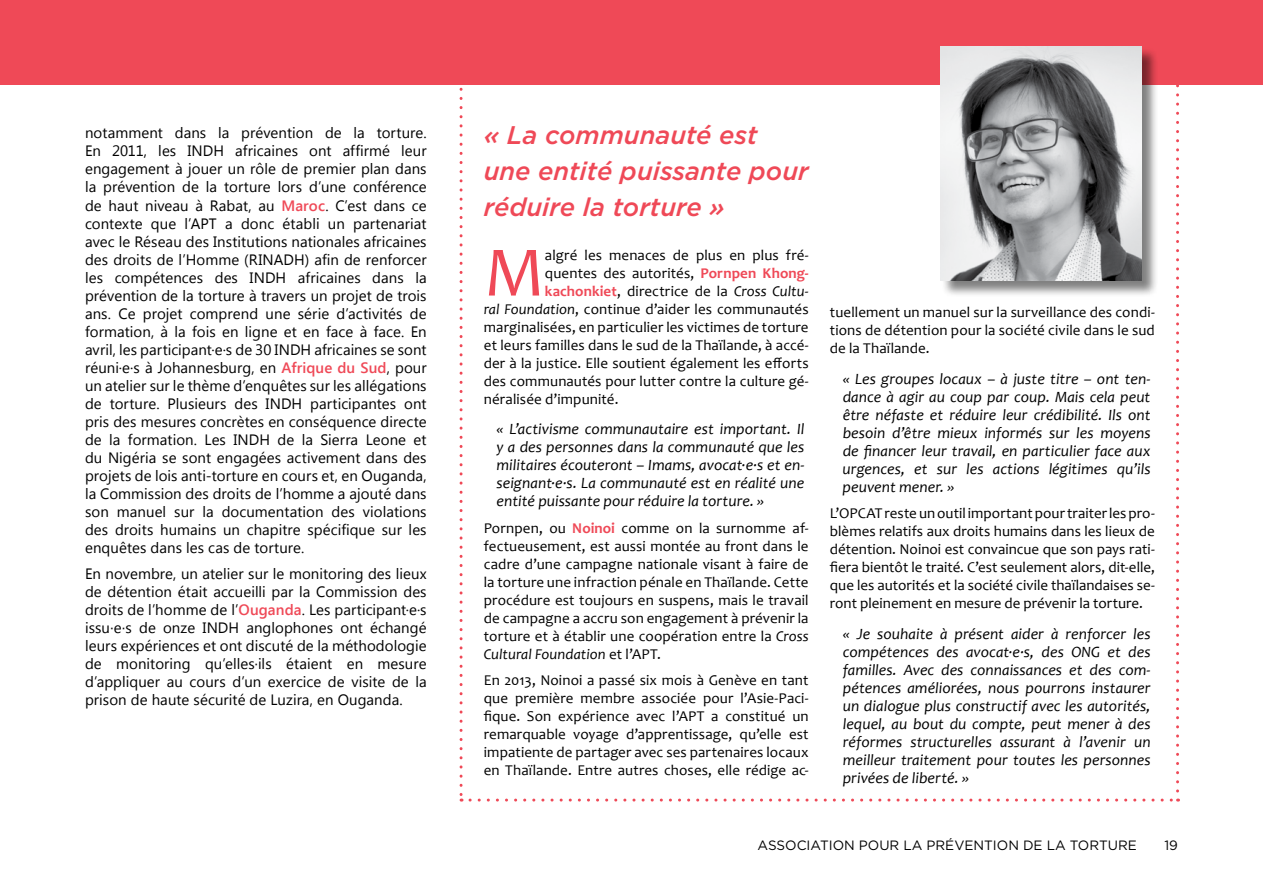
<style>
.page{position:relative;width:1263px;height:893px;background:#fff}
.page>*{position:absolute;margin:0;border:0;box-sizing:border-box;transform-origin:0 0}
.t1{font:71.7px "Candara";color:#ef4957}
.t2{font:italic 500 25.5px/36px "Gotham";color:#ef4957}
.t3{font:italic 15.75px/18px "Candara";letter-spacing:.005em;color:#000;text-align:justify}
.t4{font:15px/18px "Segoe UI";letter-spacing:.005em;color:#000;text-align:justify}
.t5{font:15px/18px "Candara";letter-spacing:.005em;color:#000;text-align:justify}
.t6{font:13.5px "Gotham";color:#000}
.s1{font-weight:600;color:#ef4957}
.s2{font-family:"Gotham"}
.s3{font-weight:700;color:#ef4957}
.s4{font-style:italic}
</style>
<div class="page">
<div style="left:0;top:0;width:1263px;height:85px;background:#ef4957"></div>
<svg style="left:460px;top:87px;width:3px;height:714px"></svg>
<svg style="left:470px;top:798px;width:708px;height:3px"></svg>
<svg style="left:1176px;top:85px;width:3px;height:706px"></svg>
<div style="left:941px;top:48px;width:218px;height:250px;background:#000;opacity:.5"></div>
<img style="left:940px;top:47px;width:202px;height:234px">
<p class="t4" style="left:85px;top:123px;width:343px">notamment dans la prévention de la torture.<br>En 2011, les INDH africaines ont affirmé leur engagement à jouer un rôle de premier plan dans la prévention de la torture lors d’une conférence de haut niveau à Rabat, au <span class="s1">Maroc</span>. C’est dans ce contexte que l’APT a donc établi un partenariat avec le Réseau des Institutions nationales africaines des droits de l’Homme (RINADH) afin de renforcer les compétences des INDH africaines dans la prévention de la torture à travers un projet de trois ans. Ce projet comprend une série d’activités de formation, à la fois en ligne et en face à face. En avril, les participant·e·s de 30 INDH africaines se sont réuni·e·s à Johannesburg, en <span class="s1">Afrique du Sud</span>, pour un atelier sur le thème d’enquêtes sur les allégations de torture. Plusieurs des INDH participantes ont pris des mesures concrètes en conséquence directe de la formation. Les INDH de la Sierra Leone et du Nigéria se sont engagées activement dans des projets de lois anti-torture en cours et, en Ouganda, la Commission des droits de l’homme a ajouté dans son manuel sur la documentation des violations des droits humains un chapitre spécifique sur les enquêtes dans les cas de torture.</p>
<p class="t4" style="left:85px;top:564px;width:343px">En novembre, un atelier sur le monitoring des lieux de détention était accueilli par la Commission des droits de l’homme de l’<span class="s1">Ouganda</span>. Les participant·e·s issu<span class="s2">·</span>e<span class="s2">·</span>s de onze INDH anglophones ont échangé leurs expériences et ont discuté de la méthodologie de monitoring qu’elles<span class="s2">·</span>ils étaient en mesure d’appliquer au cours d’un exercice de visite de la prison de haute sécurité de Luzira, en Ouganda.</p>
<h2 class="t2" style="left:484px;top:117px;width:326px">« La communauté est une entité puissante pour réduire la torture »</h2>
<h1 class="t1" style="left:484px;top:227px;width:63px">M</h1>
<p class="t5" style="left:545px;top:246px;width:265px">algré les menaces de plus en plus fré-</p>
<p class="t5" style="left:545px;top:264px;width:265px">quentes des autorités, <span class="s3">Pornpen Khong-</span></p>
<p class="t5" style="left:545px;top:282px;width:265px"><span class="s3">kachonkiet</span>, directrice de la <span class="s4">Cross Cultu-</span></p>
<p class="t5" style="left:484px;top:300px;width:326px"><span class="s4">ral Foundation</span>, continue d’aider les communautés</p>
<p class="t5" style="left:484px;top:318px;width:326px">marginalisées, en particulier les victimes de torture</p>
<p class="t5" style="left:484px;top:336px;width:326px">et leurs familles dans le sud de la Thaïlande, à accé-</p>
<p class="t5" style="left:484px;top:354px;width:326px">der à la justice. Elle soutient également les efforts</p>
<p class="t5" style="left:484px;top:372px;width:326px">des communautés pour lutter contre la culture gé-</p>
<p class="t5" style="left:484px;top:390px;width:136px">néralisée d’impunité.</p>
<p class="t3" style="left:497px;top:420px;width:309px">« L’activisme communautaire est important. Il y a des personnes dans la communauté que les militaires écouteront – Imams, avocat·e·s et en&shy;seignant·e·s. La communauté est en réalité une entité puissante pour réduire la torture. »</p>
<p class="t5" style="left:484px;top:519px;width:326px">Pornpen, ou <span class="s3">Noinoi</span> comme on la surnomme af&shy;fectueusement, est aussi montée au front dans le cadre d’une campagne nationale visant à faire de la torture une infraction pénale en Thaïlande. Cette procédure est toujours en suspens, mais le travail de campagne a accru son engagement à prévenir la torture et à établir une coopération entre la <span class="s4">Cross Cultural Foundation</span> et l’APT.</p>
<p class="t5" style="left:484px;top:671px;width:326px">En 2013, Noinoi a passé six mois à Genève en tant que première membre associée pour l’Asie-Paci&shy;fique. Son expérience avec l’APT a constitué un remarquable voyage d’apprentissage, qu’elle est impatiente de partager avec ses partenaires locaux en Thaïlande. Entre autres choses, elle rédige ac-</p>
<p class="t5" style="left:830px;top:303px;width:326px">tuellement un manuel sur la surveillance des condi&shy;tions de détention pour la société civile dans le sud de la Thaïlande.</p>
<p class="t3" style="left:843px;top:369px;width:309px">« Les groupes locaux – à juste titre – ont ten&shy;dance à agir au coup par coup. Mais cela peut être néfaste et réduire leur crédibilité. Ils ont besoin d’être mieux informés sur les moyens de financer leur travail, en particulier face aux urgences, et sur les actions légitimes qu’ils peuvent mener. »</p>
<p class="t5" style="left:830px;top:504px;width:326px">L’OPCAT reste un outil important pour traiter les pro&shy;blèmes relatifs aux droits humains dans les lieux de détention. Noinoi est convaincue que son pays rati&shy;fiera bientôt le traité. C’est seulement alors, dit-elle, que les autorités et la société civile thaïlandaises se&shy;ront pleinement en mesure de prévenir la torture.</p>
<p class="t3" style="left:843px;top:625px;width:309px">« Je souhaite à présent aider à renforcer les compétences des avocat·e·s, des ONG et des familles. Avec des connaissances et des com&shy;pétences améliorées, nous pourrons instaurer un dialogue plus constructif avec les autorités, lequel, au bout du compte, peut mener à des réformes structurelles assurant à l’avenir un meilleur traitement pour toutes les personnes privées de liberté. »</p>
<p class="t6" style="left:757px;top:837px;width:381px">ASSOCIATION POUR LA PRÉVENTION DE LA TORTURE</p>
<p class="t6" style="left:1164px;top:837px;width:15px">19</p>
</div>
